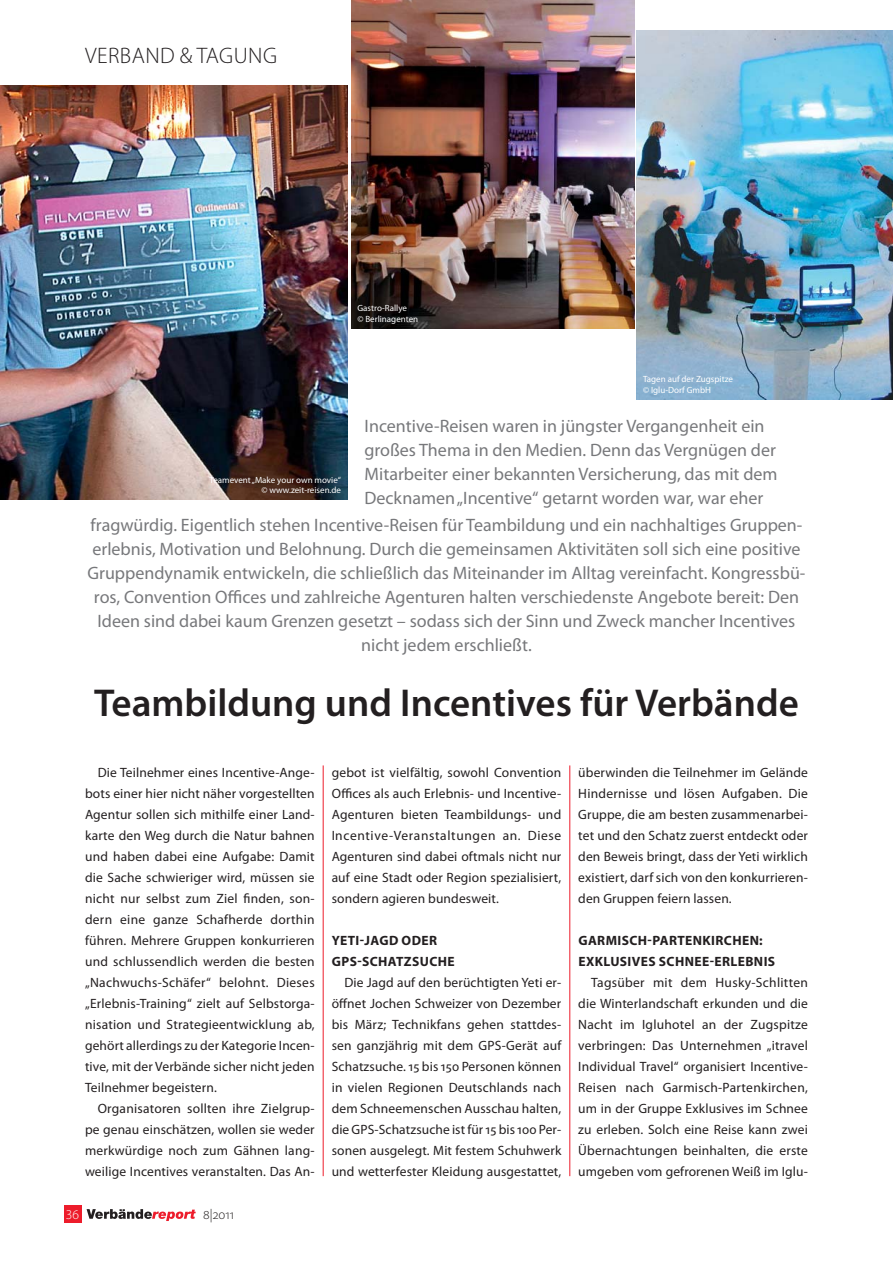
<style>
.page{position:relative;width:893px;height:1263px;background:#fff}
.page>*{position:absolute;margin:0;border:0;box-sizing:border-box;transform-origin:0 0}
.t1{font:600 39px "Myriad Pro";color:#231f20}
.t2{font:300 22.5px "Myriad Pro";letter-spacing:.02em;color:#231f20}
.t3{font:18px/24px "Myriad Pro";color:#77787b;text-align:center}
.t4{font:13.5px/21px "Myriad Pro";letter-spacing:.01em;color:#231f20;text-align:justify}
.t5{font:700 13.5px/21px "Myriad Pro";letter-spacing:.03em;color:#231f20}
.t6{font:300 13.5px "Myriad Pro";color:#231f20}
.t7{font:300 13.5px "Myriad Pro";color:#fff}
.t8{font:9px/10.5px "Myriad Pro";color:#fff}
</style>
<div class="page">
<hr style="left:323px;top:765px;width:1px;height:411px;background:#ed1c2b">
<hr style="left:570px;top:765px;width:1px;height:411px;background:#ed1c2b">
<img style="left:351px;top:0;width:284px;height:328px">
<img style="left:637px;top:30px;width:256px;height:369px">
<img style="left:0;top:85px;width:347px;height:415px">
<div style="left:64px;top:1205px;width:18px;height:17px;background:#ed1c2b"></div>
<svg style="left:87px;top:1209px;width:109px;height:12px"></svg>
<h2 class="t2" style="left:85px;top:47px;width:193px">VERBAND &amp; TAGUNG</h2>
<p class="t8" style="left:357px;top:304px;width:62px">Gastro-Rallye<br>© Berlinagenten</p>
<p class="t8" style="left:210px;top:475px;width:133px;text-align:right">Teamevent „Make your own movie“ © www.zeit-reisen.de</p>
<p class="t8" style="left:643px;top:375px;width:91px">Tagen auf der Zugspitze © Iglu-Dorf GmbH</p>
<h3 class="t3" style="left:365px;top:416px;width:414px;text-align:left">Incentive-Reisen waren in jüngster Vergangenheit ein großes Thema in den Medien. Denn das Vergnügen der Mitarbeiter einer bekannten Versicherung, das mit dem Decknamen „Incentive“ getarnt worden war, war eher</h3>
<p class="t3" style="left:88px;top:515px;width:719px">fragwürdig. Eigentlich stehen Incentive-Reisen für Teambildung und ein nachhaltiges Gruppen&shy;erlebnis, Motivation und Belohnung. Durch die gemeinsamen Aktivitäten soll sich eine positive Gruppendynamik entwickeln, die schließlich das Miteinander im Alltag vereinfacht. Kongressbü&shy;ros, Convention Offices und zahlreiche Agenturen halten verschiedenste Angebote bereit: Den Ideen sind dabei kaum Grenzen gesetzt – sodass sich der Sinn und Zweck mancher Incentives nicht jedem erschließt.</p>
<h1 class="t1" style="left:94px;top:688px;width:706px">Teambildung und Incentives für Verbände</h1>
<p class="t4" style="left:85px;top:763px;width:231px;text-indent:13px">Die Teilnehmer eines Incentive-Ange&shy;bots einer hier nicht näher vorgestellten Agentur sollen sich mithilfe einer Land&shy;karte den Weg durch die Natur bahnen und haben dabei eine Aufgabe: Damit die Sache schwieriger wird, müssen sie nicht nur selbst zum Ziel finden, son&shy;dern eine ganze Schafherde dorthin führen. Mehrere Gruppen konkurrieren und schlussendlich werden die besten „Nachwuchs-Schäfer“ belohnt. Dieses „Erlebnis-Training“ zielt auf Selbstorga&shy;nisation und Strategieentwicklung ab, gehört allerdings zu der Kategorie Incen&shy;tive, mit der Verbände sicher nicht jeden Teilnehmer begeistern.</p>
<p class="t4" style="left:85px;top:1099px;width:231px;text-indent:13px">Organisatoren sollten ihre Zielgrup&shy;pe genau einschätzen, wollen sie weder merkwürdige noch zum Gähnen lang&shy;weilige Incentives veranstalten. Das An-</p>
<p class="t7" style="left:66px;top:1209px;width:15px">36</p>
<p class="t6" style="left:203px;top:1209px;width:33px">8|2011</p>
<p class="t4" style="left:332px;top:763px;width:231px">gebot ist vielfältig, sowohl Convention Offices als auch Erlebnis- und Incentive-Agenturen bieten Teambildungs- und Incentive-Veranstaltungen an. Diese Agenturen sind dabei oftmals nicht nur auf eine Stadt oder Region spezialisiert, sondern agieren bundesweit.</p>
<p class="t5" style="left:332px;top:931px;width:124px">YETI-JAGD ODER<br>GPS-SCHATZSUCHE</p>
<p class="t4" style="left:332px;top:973px;width:231px;text-indent:13px">Die Jagd auf den berüchtigten Yeti er&shy;öffnet Jochen Schweizer von Dezember bis März; Technikfans gehen stattdes&shy;sen ganzjährig mit dem GPS-Gerät auf Schatzsuche. 15 bis 150 Personen können in vielen Regionen Deutschlands nach dem Schneemenschen Ausschau halten, die GPS-Schatzsuche ist für 15 bis 100 Per&shy;sonen ausgelegt. Mit festem Schuhwerk und wetterfester Kleidung ausgestattet,</p>
<p class="t4" style="left:578px;top:763px;width:231px">überwinden die Teilnehmer im Gelände Hindernisse und lösen Aufgaben. Die Gruppe, die am besten zusammenarbei&shy;tet und den Schatz zuerst entdeckt oder den Beweis bringt, dass der Yeti wirklich existiert, darf sich von den konkurrieren&shy;den Gruppen feiern lassen.</p>
<p class="t5" style="left:578px;top:931px;width:198px">GARMISCH-PARTENKIRCHEN:<br>EXKLUSIVES SCHNEE-ERLEBNIS</p>
<p class="t4" style="left:578px;top:973px;width:231px;text-indent:13px">Tagsüber mit dem Husky-Schlitten die Winterlandschaft erkunden und die Nacht im Igluhotel an der Zugspitze verbringen: Das Unternehmen „itravel Individual Travel“ organisiert Incentive-Reisen nach Garmisch-Partenkirchen, um in der Gruppe Exklusives im Schnee zu erleben. Solch eine Reise kann zwei Übernachtungen beinhalten, die erste umgeben vom gefrorenen Weiß im Iglu-</p>
</div>
